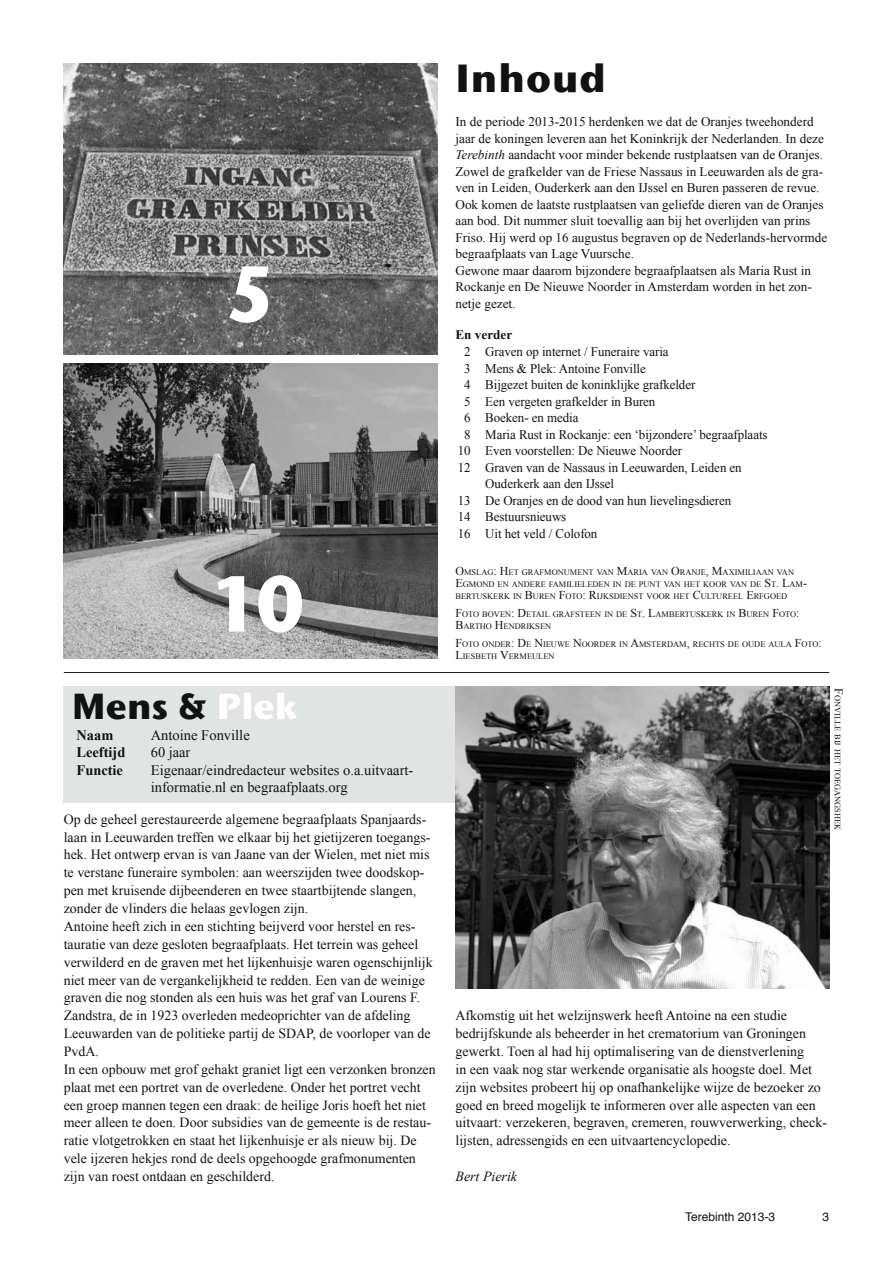
<style>
.page{position:relative;width:893px;height:1263px;background:#fff}
.page>*{position:absolute;margin:0;border:0;box-sizing:border-box;transform-origin:0 0}
.t1{font:700 79.2px "Stone Sans ITC";color:#fff;scale:.91 1}
.t2{font:700 39px "Stone Sans ITC";letter-spacing:.025em;color:#111212}
.t3{font:700 36px "Stone Sans ITC";color:#111212}
.t4{font:14.55px/17.5px "Times New Roman";color:#111212}
.t5{font:700 14.55px "Times New Roman";color:#111212}
.t6{font:13.95px/17.9px "Times New Roman";color:#111212}
.t7{font:italic 13.95px "Times New Roman";color:#111212}
.t8{font:13.2px/16.5px "Times New Roman";color:#111212}
.t9{font:700 13.2px "Times New Roman";color:#111212}
.t10{font:12px "Helvetica";color:#111212}
.t11{font:8.4px/12px "Times New Roman";color:#111212}
.s1{color:#fff}
.s2{font-style:italic}
.s3{font-size:12px}
</style>
<div class="page">
<img style="left:64px;top:364px;width:373px;height:295px">
<img style="left:64px;top:64px;width:373px;height:291px">
<hr style="left:64px;top:672px;width:765px;height:1px;background:#111212">
<div style="left:64px;top:687px;width:765px;height:116px;background:#e2e3e3"></div>
<img style="left:456px;top:687px;width:373px;height:302px">
<h1 class="t1" style="left:227px;top:243px;width:54px">5</h1>
<h1 class="t1" style="left:211px;top:553px;width:104px">10</h1>
<h3 class="t3" style="left:72px;top:683px;width:227px">Mens &amp; <span class="s1">Plek</span></h3>
<p class="t5" style="left:77px;top:725px;width:38px">Naam</p>
<p class="t4" style="left:151px;top:726px;width:101px">Antoine Fonville</p>
<p class="t5" style="left:77px;top:742px;width:50px">Leeftijd</p>
<p class="t4" style="left:151px;top:743px;width:41px">60 jaar</p>
<p class="t5" style="left:77px;top:760px;width:48px">Functie</p>
<p class="t4" style="left:151px;top:761px;width:264px">Eigenaar/eindredacteur websites o.a.uitvaart&shy;informatie.nl en begraafplaats.org</p>
<p class="t6" style="left:64px;top:810px;width:373px">Op de geheel gerestaureerde algemene begraafplaats Spanjaards&shy;laan in Leeuwarden treffen we elkaar bij het gietijzeren toegangs&shy;hek. Het ontwerp ervan is van Jaane van der Wielen, met niet mis te verstane funeraire symbolen: aan weerszijden twee doodskop&shy;pen met kruisende dijbeenderen en twee staartbijtende slangen, zonder de vlinders die helaas gevlogen zijn.<br>Antoine heeft zich in een stichting beijverd voor herstel en res&shy;tauratie van deze gesloten begraafplaats. Het terrein was geheel verwilderd en de graven met het lijkenhuisje waren ogenschijnlijk niet meer van de vergankelijkheid te redden. Een van de weinige graven die nog stonden als een huis was het graf van Lourens F.<br>Zandstra, de in 1923 overleden medeoprichter van de afdeling Leeuwarden van de politieke partij de SDAP, de voorloper van de PvdA.<br>In een opbouw met grof gehakt graniet ligt een verzonken bronzen plaat met een portret van de overledene. Onder het portret vecht een groep mannen tegen een draak: de heilige Joris hoeft het niet meer alleen te doen. Door subsidies van de gemeente is de restau&shy;ratie vlotgetrokken en staat het lijkenhuisje er als nieuw bij. De vele ijzeren hekjes rond de deels opgehoogde grafmonumenten zijn van roest ontdaan en geschilderd.</p>
<h2 class="t2" style="left:455px;top:53px;width:152px">Inhoud</h2>
<p class="t8" style="left:455px;top:114px;width:373px">In de periode 2013-2015 herdenken we dat de Oranjes tweehonderd jaar de koningen leveren aan het Koninkrijk der Nederlanden. In deze <span class="s2">Terebinth</span> aandacht voor minder bekende rustplaatsen van de Oranjes.<br>Zowel de grafkelder van de Friese Nassaus in Leeuwarden als de gra&shy;ven in Leiden, Ouderkerk aan den IJssel en Buren passeren de revue.<br>Ook komen de laatste rustplaatsen van geliefde dieren van de Oranjes aan bod. Dit nummer sluit toevallig aan bij het overlijden van prins Friso. Hij werd op 16 augustus begraven op de Nederlands-hervormde begraafplaats van Lage Vuursche.<br>Gewone maar daarom bijzondere begraafplaatsen als Maria Rust in Rockanje en De Nieuwe Noorder in Amsterdam worden in het zon&shy;netje gezet.</p>
<p class="t9" style="left:455px;top:326px;width:58px">En verder</p>
<p class="t8" style="left:464px;top:343px;width:206px">2 Graven op internet / Funeraire varia</p>
<p class="t8" style="left:464px;top:360px;width:183px">3 Mens &amp; Plek: Antoine Fonville</p>
<p class="t8" style="left:464px;top:376px;width:233px">4 Bijgezet buiten de koninklijke grafkelder</p>
<p class="t8" style="left:464px;top:393px;width:193px">5 Een vergeten grafkelder in Buren</p>
<p class="t8" style="left:464px;top:409px;width:116px">6 Boeken- en media</p>
<p class="t8" style="left:464px;top:426px;width:305px">8 Maria Rust in Rockanje: een ‘bijzondere’ begraafplaats</p>
<p class="t8" style="left:458px;top:442px;width:226px">10 Even voorstellen: De Nieuwe Noorder</p>
<p class="t8" style="left:458px;top:459px;width:286px">12 Graven van de Nassaus in Leeuwarden, Leiden en</p>
<p class="t8" style="left:485px;top:475px;width:130px">Ouderkerk aan den IJssel</p>
<p class="t8" style="left:458px;top:492px;width:275px">13 De Oranjes en de dood van hun lievelingsdieren</p>
<p class="t8" style="left:458px;top:508px;width:110px">14 Bestuursnieuws</p>
<p class="t8" style="left:458px;top:525px;width:141px">16 Uit het veld / Colofon</p>
<p class="t11" style="left:455px;top:566px;width:353px"><span class="s3">O</span>MSLAG<span class="s3">: H</span>ET GRAFMONUMENT VAN <span class="s3">M</span>ARIA VAN <span class="s3">O</span>RANJE<span class="s3">, M</span>AXIMILIAAN VAN<br><span class="s3">E</span>GMOND EN ANDERE FAMILIELEDEN IN DE PUNT VAN HET KOOR VAN DE <span class="s3">S</span> T<span class="s3">. L</span>AM<span class="s3">-<br></span>BERTUSKERK IN <span class="s3">B</span>UREN <span class="s3">F</span>OTO<span class="s3">: R</span>IJKSDIENST VOOR HET <span class="s3">C</span>ULTUREEL <span class="s3">E</span>RFGOED</p>
<p class="t11" style="left:455px;top:608px;width:345px"><span class="s3">F</span>OTO BOVEN<span class="s3">: D</span>ETAIL GRAFSTEEN IN DE <span class="s3">S</span> T<span class="s3">. L</span>AMBERTUSKERK IN <span class="s3">B</span>UREN <span class="s3">F</span>OTO<span class="s3">:<br>B</span>ARTHO <span class="s3">H</span>ENDRIKSEN</p>
<p class="t11" style="left:455px;top:638px;width:368px"><span class="s3">F</span>OTO ONDER<span class="s3">: D</span>E <span class="s3">N</span>IEUWE <span class="s3">N</span>OORDER IN <span class="s3">A</span>MSTERDAM<span class="s3">,</span> RECHTS DE OUDE AULA <span class="s3">F</span>OTO<span class="s3">:<br>L</span>IESBETH <span class="s3">V</span>ERMEULEN</p>
<p class="t11" style="left:844px;top:688px;width:144px;rotate:90deg"><span class="s3">F</span>ONVILLE BIJ HET TOEGANGSHEK</p>
<p class="t6" style="left:455px;top:1006px;width:373px">Afkomstig uit het welzijnswerk heeft Antoine na een studie bedrijfskunde als beheerder in het crematorium van Groningen gewerkt. Toen al had hij optimalisering van de dienstverlening<br>in een vaak nog star werkende organisatie als hoogste doel. Met zijn websites probeert hij op onafhankelijke wijze de bezoeker zo goed en breed mogelijk te informeren over alle aspecten van een uitvaart: verzekeren, begraven, cremeren, rouwverwerking, check&shy;lijsten, adressengids en een uitvaartencyclopedie.</p>
<p class="t7" style="left:455px;top:1167px;width:63px">Bert Pierik</p>
<p class="t10" style="left:685px;top:1207px;width:92px">Terebinth 2013-3</p>
<p class="t10" style="left:822px;top:1207px;width:8px">3</p>
</div>
